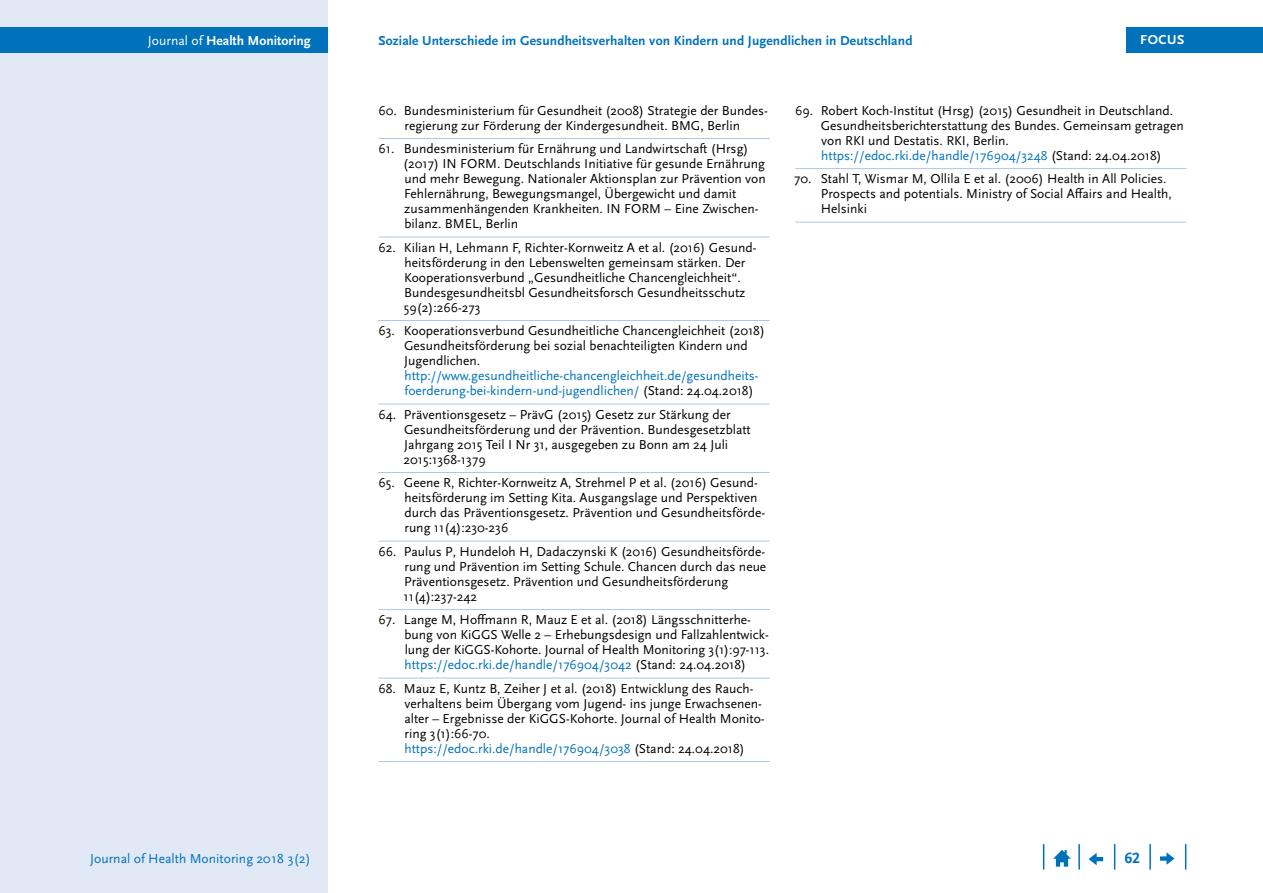
<style>
.page{position:relative;width:1263px;height:893px;background:#fff}
.page>*{position:absolute;margin:0;border:0;box-sizing:border-box;transform-origin:0 0}
.t1{font:700 15.75px "Scala Sans Pro";color:#0072bc}
.t2{font:13.65px "Scala Sans Pro";color:#0072bc}
.t3{font:700 13.65px "Scala Sans Pro";color:#fff}
.Literaturverzeichnis{font:13.5px/15px "Scala Sans Pro";color:#000}
.t4{font:700 13.5px "Scala Sans Pro";letter-spacing:.01em;color:#0072bc}
.t5{font:700 13.5px "Scala Sans Pro";letter-spacing:.04em;color:#fff}
.s1{font-weight:400}
.s2{color:#0072bc}
</style>
<div class="page">
<div style="left:0;top:0;width:327px;height:893px;background:#e1e8f6"></div>
<div style="left:0;top:28px;width:327px;height:25px;background:#0072bc"></div>
<svg style="left:1185px;top:844px;width:1px;height:26px"></svg>
<hr style="left:1149px;top:844px;width:2px;height:26px;background:#0072bc">
<svg style="left:1114px;top:844px;width:1px;height:26px"></svg>
<hr style="left:1078px;top:844px;width:2px;height:26px;background:#0072bc">
<svg style="left:1043px;top:844px;width:1px;height:26px"></svg>
<svg style="left:1053px;top:850px;width:18px;height:17px"></svg>
<svg style="left:1089px;top:853px;width:14px;height:12px"></svg>
<svg style="left:1160px;top:852px;width:14px;height:13px"></svg>
<div style="left:1126px;top:28px;width:137px;height:25px;background:#0072bc"></div>
<hr style="left:795px;top:168px;width:391px;height:1px;background:#afc5e7">
<hr style="left:795px;top:222px;width:391px;height:1px;background:#afc5e7">
<hr style="left:378px;top:138px;width:392px;height:1px;background:#afc5e7">
<hr style="left:378px;top:237px;width:392px;height:1px;background:#afc5e7">
<hr style="left:378px;top:320px;width:392px;height:1px;background:#afc5e7">
<hr style="left:378px;top:404px;width:392px;height:1px;background:#afc5e7">
<hr style="left:378px;top:472px;width:392px;height:1px;background:#afc5e7">
<hr style="left:378px;top:541px;width:392px;height:1px;background:#afc5e7">
<hr style="left:378px;top:609px;width:392px;height:1px;background:#afc5e7">
<hr style="left:378px;top:678px;width:392px;height:1px;background:#afc5e7">
<hr style="left:378px;top:761px;width:392px;height:1px;background:#afc5e7">
<p class="t3" style="left:148px;top:33px;width:164px"><span class="s1">Journal of</span> Health Monitoring</p>
<p class="t4" style="left:378px;top:33px;width:536px">Soziale Unterschiede im Gesundheitsverhalten von Kindern und Jugendlichen in Deutschland</p>
<p class="t5" style="left:1140px;top:32px;width:46px">FOCUS</p>
<p class="Literaturverzeichnis" style="left:378px;top:103px;width:391px;text-align:center">60. Bundesministerium für Gesundheit (2008) Strategie der Bundes&shy;regierung zur Förderung der Kindergesundheit. BMG, Berlin</p>
<p class="Literaturverzeichnis" style="left:403px;top:141px;width:364px;text-indent:-25px">61. Bundesministerium für Ernährung und Landwirtschaft (Hrsg) (2017) IN FORM. Deutschlands Initiative für gesunde Ernährung und mehr Bewegung. Nationaler Aktionsplan zur Prävention von Fehlernährung, Bewegungsmangel, Übergewicht und damit zusammenhängenden Krankheiten. IN FORM – Eine Zwischen&shy;bilanz. BMEL, Berlin</p>
<p class="Literaturverzeichnis" style="left:404px;top:240px;width:354px;text-indent:-26px">62. Kilian H, Lehmann F, Richter-Kornweitz A et al. (2016) Gesund&shy;heitsförderung in den Lebenswelten gemeinsam stärken. Der Kooperationsverbund „Gesundheitliche Chancengleichheit“.<br>Bundesgesundheitsbl Gesundheitsforsch Gesundheitsschutz 59(2):266-273</p>
<p class="Literaturverzeichnis" style="left:404px;top:323px;width:362px;text-indent:-26px">63. Kooperationsverbund Gesundheitliche Chancengleichheit (2018)<br>Gesundheitsförderung bei sozial benachteiligten Kindern und Jugendlichen. <span class="s2">http://www.gesundheitliche-chancengleichheit.de/gesundheits&shy;foerderung-bei-kindern-und-jugendlichen/</span> (Stand: 24.04.2018)</p>
<p class="Literaturverzeichnis" style="left:403px;top:407px;width:349px;text-indent:-25px">64. Präventionsgesetz – PrävG (2015) Gesetz zur Stärkung der Gesundheitsförderung und der Prävention. Bundesgesetzblatt Jahrgang 2015 Teil I Nr 31, ausgegeben zu Bonn am 24 Juli 2015:1368-1379</p>
<p class="Literaturverzeichnis" style="left:404px;top:475px;width:362px;text-indent:-26px">65. Geene R, Richter-Kornweitz A, Strehmel P et al. (2016) Gesund&shy;heitsförderung im Setting Kita. Ausgangslage und Perspektiven durch das Präventionsgesetz. Prävention und Gesundheitsförde&shy;rung 11(4):230-236</p>
<p class="Literaturverzeichnis" style="left:403px;top:544px;width:364px;text-indent:-25px">66. Paulus P, Hundeloh H, Dadaczynski K (2016) Gesundheitsförde&shy;rung und Prävention im Setting Schule. Chancen durch das neue Präventionsgesetz. Prävention und Gesundheitsförderung 11(4):237-242</p>
<p class="Literaturverzeichnis" style="left:404px;top:612px;width:366px;text-indent:-26px">67. Lange M, Hoffmann R, Mauz E et al. (2018) Längsschnitterhe&shy;bung von KiGGS Welle 2 – Erhebungsdesign und Fallzahlentwick&shy;lung der KiGGS-Kohorte. Journal of Health Monitoring 3(1):97-113. <span class="s2">https://edoc.rki.de/handle/176904/3042</span> (Stand: 24.04.2018)</p>
<p class="Literaturverzeichnis" style="left:404px;top:681px;width:362px;text-indent:-26px">68. Mauz E, Kuntz B, Zeiher J et al. (2018) Entwicklung des Rauch&shy;verhaltens beim Übergang vom Jugend- ins junge Erwachsenen&shy;alter – Ergebnisse der KiGGS-Kohorte. Journal of Health Monito&shy;ring 3(1):66-70.<br><span class="s2">https://edoc.rki.de/handle/176904/3038</span> (Stand: 24.04.2018)</p>
<p class="Literaturverzeichnis" style="left:821px;top:103px;width:364px;text-indent:-26px">69. Robert Koch-Institut (Hrsg) (2015) Gesundheit in Deutschland.<br>Gesundheitsberichterstattung des Bundes. Gemeinsam getragen von RKI und Destatis. RKI, Berlin. <span class="s2">https://edoc.rki.de/handle/176904/3248</span> (Stand: 24.04.2018)</p>
<p class="Literaturverzeichnis" style="left:821px;top:171px;width:352px;text-indent:-27px">70. Stahl T, Wismar M, Ollila E et al. (2006) Health in All Policies.<br>Prospects and potentials. Ministry of Social Affairs and Health,<br>Helsinki</p>
<p class="t2" style="left:90px;top:850px;width:222px">Journal of Health Monitoring 2018 3(2)</p>
<p class="t1" style="left:1124px;top:849px;width:17px">62</p>
</div>
